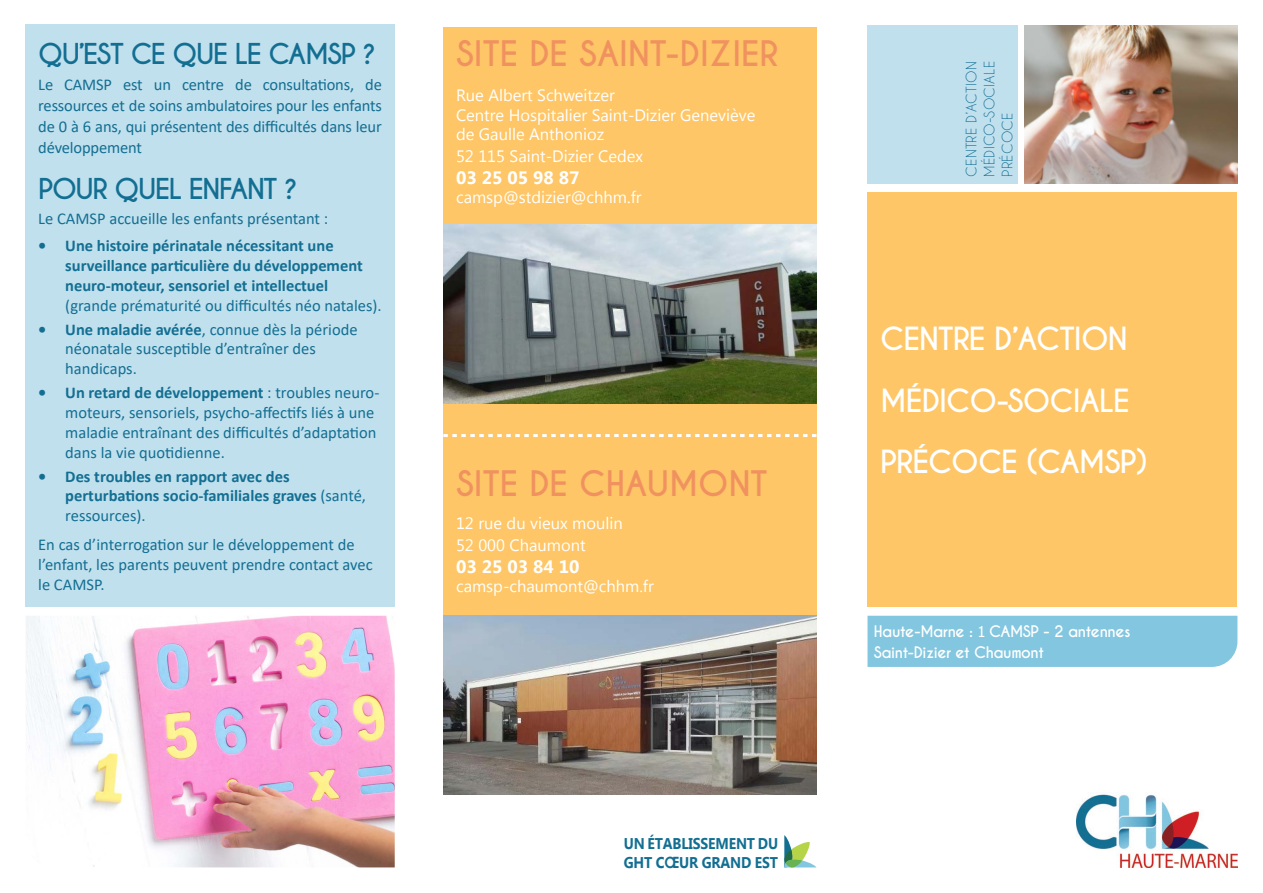
<style>
.page{position:relative;width:1263px;height:893px;background:#fff}
.page>*{position:absolute;margin:0;border:0;box-sizing:border-box;transform-origin:0 0}
.t1{font:700 33px "Caviar Dreams";color:#f0925f}
.t2{font:700 30px "Caviar Dreams";letter-spacing:-.03em;color:#fff}
.t3{font:700 27px "Caviar Dreams";letter-spacing:-.05em;color:#136f92}
.t4{font:700 18px "Microsoft New Tai Lue";color:#fff}
.t5{font:16.5px/19.8px "Calibri";color:#136f92}
.t6{font:700 16.5px/19.8px "Calibri";color:#136f92}
.t7{font:16.5px/19.8px "Microsoft New Tai Lue";color:#fff}
.t8{font:700 15.6px/18.6px "Microsoft New Tai Lue";letter-spacing:-.01em;color:#136f92;scale:.9 1}
.t9{font:700 15px "Caviar Dreams";letter-spacing:-.03em;color:#fff}
.t10{font:13.5px/18px "Caviar Dreams";letter-spacing:.02em;color:#136f92;text-align:justify}
.s1{font-weight:400}
.s2{font-weight:700}
.s3{font-family:"Century Gothic"}
.s4{font-family:"Tahoma";font-weight:400}
</style>
<div class="page">
<svg style="left:784px;top:835px;width:32px;height:33px"></svg>
<div style="left:867px;top:193px;width:370px;height:414px;background:#fec666"></div>
<img style="left:1076px;top:794px;width:161px;height:73px">
<div style="left:867px;top:26px;width:328px;height:158px;background:#c1e0ee"></div>
<img style="left:1024px;top:26px;width:213px;height:158px">
<div style="left:1018px;top:25px;width:6px;height:165px;background:#fff"></div>
<div style="left:867px;top:616px;width:370px;height:51px;background:#83c6e0"></div>
<div style="left:26px;top:25px;width:369px;height:582px;background:#c1e0ee"></div>
<img style="left:26px;top:616px;width:369px;height:251px">
<div style="left:443px;top:27px;width:373px;height:715px;background:#fec666"></div>
<img style="left:443px;top:225px;width:373px;height:178px">
<img style="left:443px;top:616px;width:373px;height:178px">
<svg style="left:443px;top:434px;width:373px;height:3px"></svg>
<p class="t3" style="left:38px;top:38px;width:339px">QU’EST CE QUE LE CAMSP ?</p>
<p class="t5" style="left:38px;top:73px;width:345px;line-height:21px;text-align:justify">Le CAMSP est un centre de consultations, de ressources et de soins ambulatoires pour les enfants de 0 à 6 ans, qui présentent des difficultés dans leur développement</p>
<p class="t3" style="left:38px;top:172px;width:261px">POUR QUEL ENFANT ?</p>
<p class="t5" style="left:38px;top:208px;width:292px">Le CAMSP accueille les enfants présentant :</p>
<p class="t6" style="left:65px;top:236px;width:318px;text-indent:-27px">• Une histoire périnatale nécessitant une surveillance particulière du développement neuro-moteur, sensoriel et intellectuel <span class="s1">(grande prématurité ou difficultés néo natales).</span></p>
<p class="t5" style="left:65px;top:319px;width:294px;text-indent:-27px"><span class="s2">• Une maladie avérée</span>, connue dès la période néonatale susceptible d’entraîner des handicaps.</p>
<p class="t5" style="left:65px;top:382px;width:316px;text-indent:-27px"><span class="s2">• Un retard de développement</span> : troubles neuro&shy;moteurs, sensoriels, psycho-affectifs liés à une maladie entraînant des difficultés d’adaptation dans la vie quotidienne.</p>
<p class="t6" style="left:65px;top:466px;width:302px;text-indent:-27px">• Des troubles en rapport avec des perturbations socio-familiales graves <span class="s1">(santé, ressources).</span></p>
<p class="t5" style="left:38px;top:534px;width:336px">En cas d’interrogation sur le développement de l’enfant, les parents peuvent prendre contact avec le CAMSP.</p>
<p class="t1" style="left:456px;top:33px;width:324px">SITE DE SAINT-DIZIER</p>
<p class="t7" style="left:456px;top:86px;width:160px">Rue Albert Schweitzer</p>
<p class="t7" style="left:456px;top:106px;width:301px">Centre Hospitalier Saint-Dizier Geneviève de Gaulle Anthonioz</p>
<p class="t7" style="left:456px;top:148px;width:188px">52 115 Saint-Dizier Cedex</p>
<p class="t4" style="left:456px;top:167px;width:125px">03 25 05 98 87</p>
<p class="t7" style="left:456px;top:189px;width:187px">camsp@stdizier@chhm.fr</p>
<p class="t1" style="left:456px;top:464px;width:313px">SITE DE CHAUMONT</p>
<p class="t7" style="left:456px;top:515px;width:168px">12 rue du vieux moulin</p>
<p class="t7" style="left:456px;top:536px;width:131px">52 000 Chaumont</p>
<p class="t4" style="left:456px;top:556px;width:125px">03 25 03 84 10</p>
<p class="t7" style="left:456px;top:578px;width:199px">camsp-chaumont@chhm.fr</p>
<p class="t8" style="left:624px;top:835px;width:173px">UN ÉTABLISSEMENT DU<br>GHT C<span class="s3">Œ</span>UR GRAND EST</p>
<p class="t10" style="left:962px;top:177px;width:117px;rotate:-90deg">CENTRE D’ACTION MÉDICO-SOCIALE PRÉCOCE</p>
<p class="t2" style="left:880px;top:321px;width:249px">CENTRE D’ACTION</p>
<p class="t2" style="left:880px;top:382px;width:251px">MÉDICO-SOCIALE</p>
<p class="t2" style="left:880px;top:444px;width:268px">PRÉCOCE (CAMSP)</p>
<p class="t9" style="left:874px;top:622px;width:258px">Haute-Marne : <span class="s4">1</span> CAMSP - 2 antennes</p>
<p class="t9" style="left:874px;top:643px;width:172px">Saint-Dizier et Chaumont</p>
</div>
